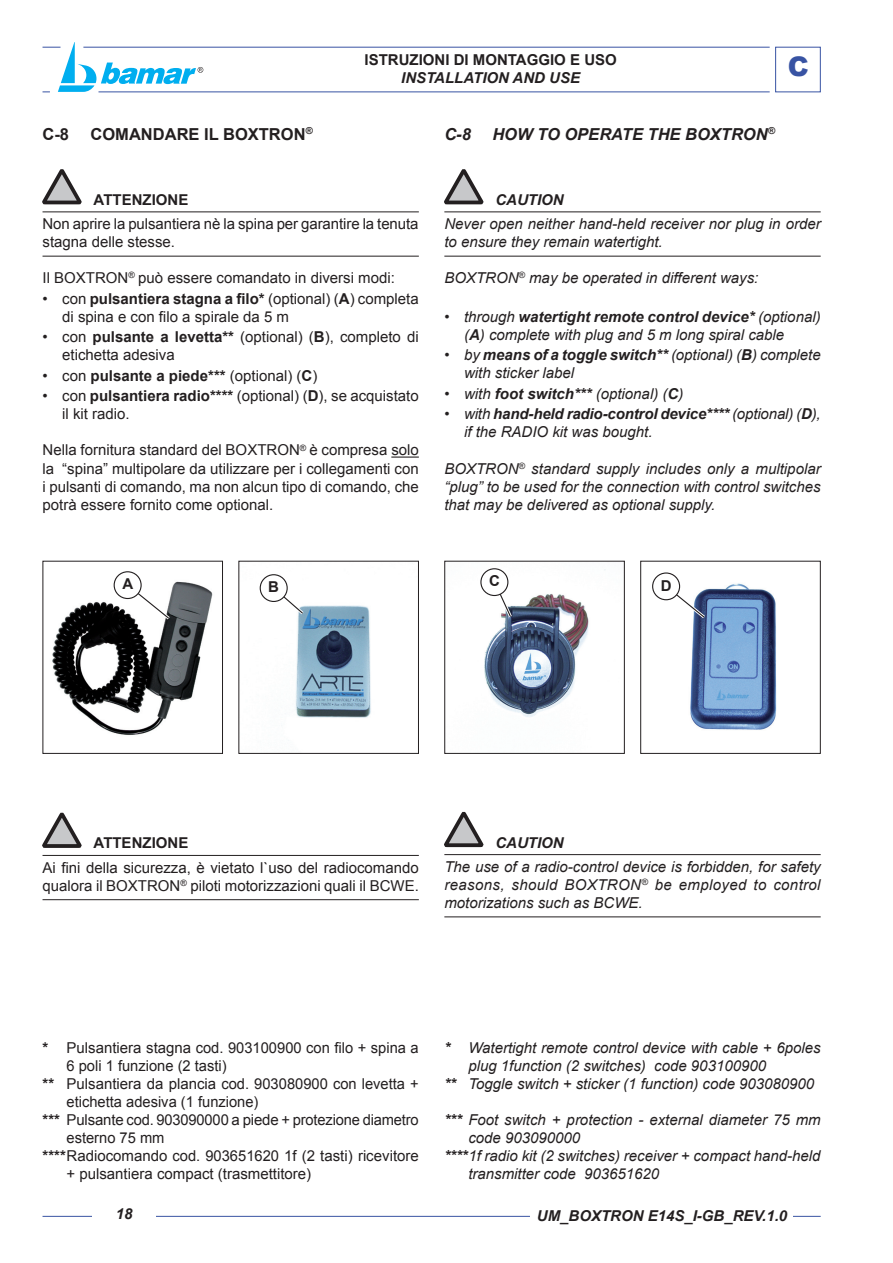
<style>
.page{position:relative;width:893px;height:1263px;background:#fff}
.page>*{position:absolute;margin:0;border:0;box-sizing:border-box;transform-origin:0 0}
.t1{font:900 27px "Arial";color:#3853a3}
.t2{font:italic 700 16.5px "Arial";color:#231f20}
.t3{font:700 16.5px "Arial";color:#231f20}
.t4{font:italic 15px/18px "Arial";color:#231f20}
.t5{font:15px/18px "Arial";color:#231f20}
.t6{font:700 15px "Arial";color:#231f20}
.t7{font:italic 700 15px "Arial";color:#231f20}
.s1{font-weight:700}
.s2{font-weight:400}
</style>
<div class="page">
<div style="left:775px;top:47px;width:46px;height:45px;border:1px solid #3853a3"></div>
<hr style="left:83px;top:47px;width:687px;height:1px;background:#3853a3">
<hr style="left:99px;top:92px;width:671px;height:1px;background:#3853a3">
<svg style="left:43px;top:42px;width:160px;height:51px"></svg>
<hr style="left:43px;top:1216px;width:778px;height:1px;background:#3853a3">
<div style="left:92px;top:1205px;width:64px;height:20px;background:#fff"></div>
<div style="left:531px;top:1206px;width:262px;height:21px;background:#fff"></div>
<hr style="left:43px;top:211px;width:376px;height:1px;background:#231f20">
<hr style="left:43px;top:256px;width:376px;height:1px;background:#231f20">
<hr style="left:391px;top:456px;width:28px;height:2px;background:#231f20">
<svg style="left:43px;top:169px;width:39px;height:36px"></svg>
<hr style="left:444px;top:211px;width:377px;height:1px;background:#231f20">
<hr style="left:444px;top:256px;width:377px;height:1px;background:#231f20">
<svg style="left:444px;top:169px;width:40px;height:36px"></svg>
<img style="left:52px;top:574px;width:161px;height:161px">
<div style="left:43px;top:561px;width:180px;height:193px;border:1px solid #231f20"></div>
<img style="left:263px;top:577px;width:108px;height:141px">
<div style="left:238px;top:561px;width:181px;height:193px;border:1px solid #231f20"></div>
<img style="left:483px;top:569px;width:123px;height:148px">
<div style="left:444px;top:561px;width:181px;height:193px;border:1px solid #231f20"></div>
<img style="left:655px;top:575px;width:122px;height:155px">
<div style="left:640px;top:561px;width:181px;height:193px;border:1px solid #231f20"></div>
<hr style="left:43px;top:855px;width:376px;height:1px;background:#231f20">
<hr style="left:43px;top:899px;width:376px;height:1px;background:#231f20">
<svg style="left:43px;top:812px;width:39px;height:36px"></svg>
<hr style="left:444px;top:854px;width:377px;height:1px;background:#231f20">
<hr style="left:444px;top:916px;width:377px;height:1px;background:#231f20">
<svg style="left:444px;top:811px;width:40px;height:37px"></svg>
<div style="left:113px;top:570px;width:30px;height:30px;border:3px solid #fff;border-radius:50%"></div>
<svg style="left:124px;top:581px;width:49px;height:41px"></svg>
<div style="left:114px;top:572px;width:27px;height:26px;background:#fff;border-radius:50%"></div>
<div style="left:114px;top:571px;width:28px;height:28px;border:1px solid #231f20;border-radius:50%"></div>
<div style="left:259px;top:573px;width:30px;height:30px;border:3px solid #fff;border-radius:50%"></div>
<svg style="left:270px;top:584px;width:37px;height:33px"></svg>
<div style="left:260px;top:575px;width:27px;height:26px;background:#fff;border-radius:50%"></div>
<div style="left:260px;top:574px;width:28px;height:28px;border:1px solid #231f20;border-radius:50%"></div>
<div style="left:479px;top:567px;width:30px;height:30px;border:3px solid #fff;border-radius:50%"></div>
<svg style="left:491px;top:578px;width:23px;height:43px"></svg>
<div style="left:481px;top:569px;width:27px;height:26px;background:#fff;border-radius:50%"></div>
<div style="left:480px;top:568px;width:28px;height:28px;border:1px solid #231f20;border-radius:50%"></div>
<div style="left:651px;top:571px;width:30px;height:30px;border:3px solid #fff;border-radius:50%"></div>
<svg style="left:662px;top:582px;width:46px;height:39px"></svg>
<div style="left:653px;top:573px;width:27px;height:27px;background:#fff;border-radius:50%"></div>
<div style="left:652px;top:572px;width:28px;height:28px;border:1px solid #231f20;border-radius:50%"></div>
<p class="t7" style="left:495px;top:40px;width:66px">DANGER</p>
<p class="t6" style="left:365px;top:50px;width:254px">ISTRUZIONI DI MONTAGGIO E USO</p>
<p class="t7" style="left:401px;top:68px;width:180px">INSTALLATION AND USE</p>
<h1 class="t1" style="left:788px;top:47px;width:23px">C</h1>
<p class="t6" style="left:94px;top:116px;width:224px">PERICOLO DI FOLGORAZIONE</p>
<p class="t3" style="left:43px;top:123px;width:28px">C-8</p>
<p class="t3" style="left:91px;top:123px;width:25px">Comandare</p>
<p class="t3" style="left:204px;top:123px;width:110px">il BOXTRON<sup>®</sup></p>
<p class="t7" style="left:495px;top:116px;width:225px">DANGER OF ELECTROCUTION</p>
<p class="t2" style="left:444px;top:123px;width:28px">C-8</p>
<p class="t2" style="left:492px;top:123px;width:108px">How to operate</p>
<p class="t2" style="left:648px;top:123px;width:12px">the</p>
<p class="t2" style="left:685px;top:123px;width:91px">BOXTRON<sup>®</sup></p>
<p class="t6" style="left:94px;top:190px;width:96px">ATTENZIONE</p>
<p class="t7" style="left:495px;top:190px;width:70px">CAUTION</p>
<p class="t5" style="left:43px;top:215px;width:378px">Non aprire la pulsantiera nè la spina per garantire la tenuta stagna delle stesse.</p>
<p class="t5" style="left:43px;top:269px;width:354px">Il BOXTRON<sup>®</sup> può essere comandato in diversi modi:</p>
<p class="t5" style="left:62px;top:290px;width:358px;text-indent:-20px">• con <span class="s1">pulsantiera stagna a filo*</span> (optional) (<span class="s1">A</span>) completa di spina e con filo a spirale da 5 m</p>
<p class="t5" style="left:62px;top:328px;width:358px;text-indent:-20px">• con <span class="s1">pulsante a levetta**</span> (optional) (<span class="s1">B</span>), completo di etichetta adesiva</p>
<p class="t6" style="left:43px;top:366px;width:276px"><span class="s2">• con</span> pulsante a piede*** <span class="s2">(optional) (</span>C<span class="s2">)</span></p>
<p class="t5" style="left:62px;top:387px;width:358px;text-indent:-20px">• con <span class="s1">pulsantiera radio****</span> (optional) (<span class="s1">D</span>), se acquistato il kit radio.</p>
<p class="t5" style="left:43px;top:441px;width:378px;text-align:justify">Nella fornitura standard del BOXTRON<sup>®</sup> è compresa solo la “spina” multipolare da utilizzare per i collegamenti con i pulsanti di comando, ma non alcun tipo di comando, che potrà essere fornito come optional.</p>
<p class="t6" style="left:94px;top:263px;width:102px">AVVERTENZA</p>
<p class="t6" style="left:94px;top:342px;width:169px">RISPETTA L'AMBIENTE</p>
<p class="t4" style="left:444px;top:215px;width:378px">Never open neither hand-held receiver nor plug in order to ensure they remain watertight.</p>
<p class="t4" style="left:444px;top:269px;width:316px">BOXTRON<sup>®</sup> may be operated in different ways:</p>
<p class="t4" style="left:464px;top:308px;width:358px;text-indent:-20px">• through <span class="s1">watertight remote control device*</span> (optional) (<span class="s1">A</span>) complete with plug and 5 m long spiral cable</p>
<p class="t4" style="left:464px;top:346px;width:358px;text-indent:-20px">• by <span class="s1">means of a toggle switch**</span> (optional) (<span class="s1">B</span>) complete with sticker label</p>
<p class="t4" style="left:444px;top:385px;width:240px">• with <span class="s1">foot switch***</span> (optional) (<span class="s1">C</span>)</p>
<p class="t4" style="left:464px;top:405px;width:358px;text-indent:-20px">• with <span class="s1">hand-held radio-control device****</span> (optional) (<span class="s1">D</span>), if the RADIO kit was bought.</p>
<p class="t4" style="left:444px;top:459px;width:378px;text-align:justify">BOXTRON<sup>®</sup> standard supply includes only a multipolar “plug” to be used for the connection with control switches that may be delivered as optional supply.</p>
<p class="t7" style="left:495px;top:263px;width:74px">WARNING</p>
<p class="t7" style="left:495px;top:342px;width:222px">RESPECT THE ENVIRONMENT</p>
<p class="t6" style="left:123px;top:574px;width:10px">a</p>
<p class="t6" style="left:268px;top:577px;width:12px">B</p>
<p class="t6" style="left:489px;top:571px;width:12px">C</p>
<p class="t6" style="left:661px;top:575px;width:12px">D</p>
<p class="t6" style="left:94px;top:833px;width:96px">ATTENZIONE</p>
<p class="t5" style="left:43px;top:859px;width:378px">Ai fini della sicurezza, è vietato l`uso del radiocomando qualora il BOXTRON<sup>®</sup> piloti motorizzazioni quali il BCWE.</p>
<p class="t7" style="left:495px;top:832px;width:70px">CAUTION</p>
<p class="t4" style="left:444px;top:858px;width:378px;text-align:justify">The use of a radio-control device is forbidden, for safety reasons, should BOXTRON<sup>®</sup> be employed to control motorizations such as BCWE.</p>
<p class="t5" style="left:43px;top:1039px;width:378px"><span class="s1">*</span> Pulsantiera stagna cod. 903100900 con filo + spina a</p>
<p class="t5" style="left:67px;top:1057px;width:162px">6 poli 1 funzione (2 tasti)</p>
<p class="t5" style="left:43px;top:1075px;width:378px"><span class="s1">**</span> Pulsantiera da plancia cod. 903080900 con levetta +</p>
<p class="t5" style="left:67px;top:1093px;width:194px">etichetta adesiva (1 funzione)</p>
<p class="t5" style="left:43px;top:1111px;width:378px"><span class="s1">***</span> Pulsante cod. 903090000 a piede + protezione diametro</p>
<p class="t5" style="left:67px;top:1129px;width:100px">esterno 75 mm</p>
<p class="t5" style="left:43px;top:1147px;width:378px"><span class="s1">****</span>Radiocomando cod. 903651620 1f (2 tasti) ricevitore</p>
<p class="t5" style="left:67px;top:1165px;width:246px">+ pulsantiera compact (trasmettitore)</p>
<p class="t4" style="left:444px;top:1039px;width:378px"><span class="s1">*</span> Watertight remote control device with cable + 6poles</p>
<p class="t4" style="left:468px;top:1057px;width:299px">plug 1function (2 switches) code 903100900</p>
<p class="t4" style="left:444px;top:1075px;width:371px"><span class="s1">**</span> Toggle switch + sticker (1 function) code 903080900</p>
<p class="t4" style="left:444px;top:1111px;width:378px"><span class="s1">***</span> Foot switch + protection - external diameter 75 mm</p>
<p class="t4" style="left:468px;top:1129px;width:113px">code 903090000</p>
<p class="t4" style="left:444px;top:1147px;width:378px"><span class="s1">****</span>1f radio kit (2 switches) receiver + compact hand-held</p>
<p class="t4" style="left:468px;top:1165px;width:192px">transmitter code 903651620</p>
<p class="t7" style="left:116px;top:1203px;width:18px">18</p>
<p class="t7" style="left:537px;top:1205px;width:252px">UM_BOXTRON E14S_I-GB_REV.1.0</p>
</div>
